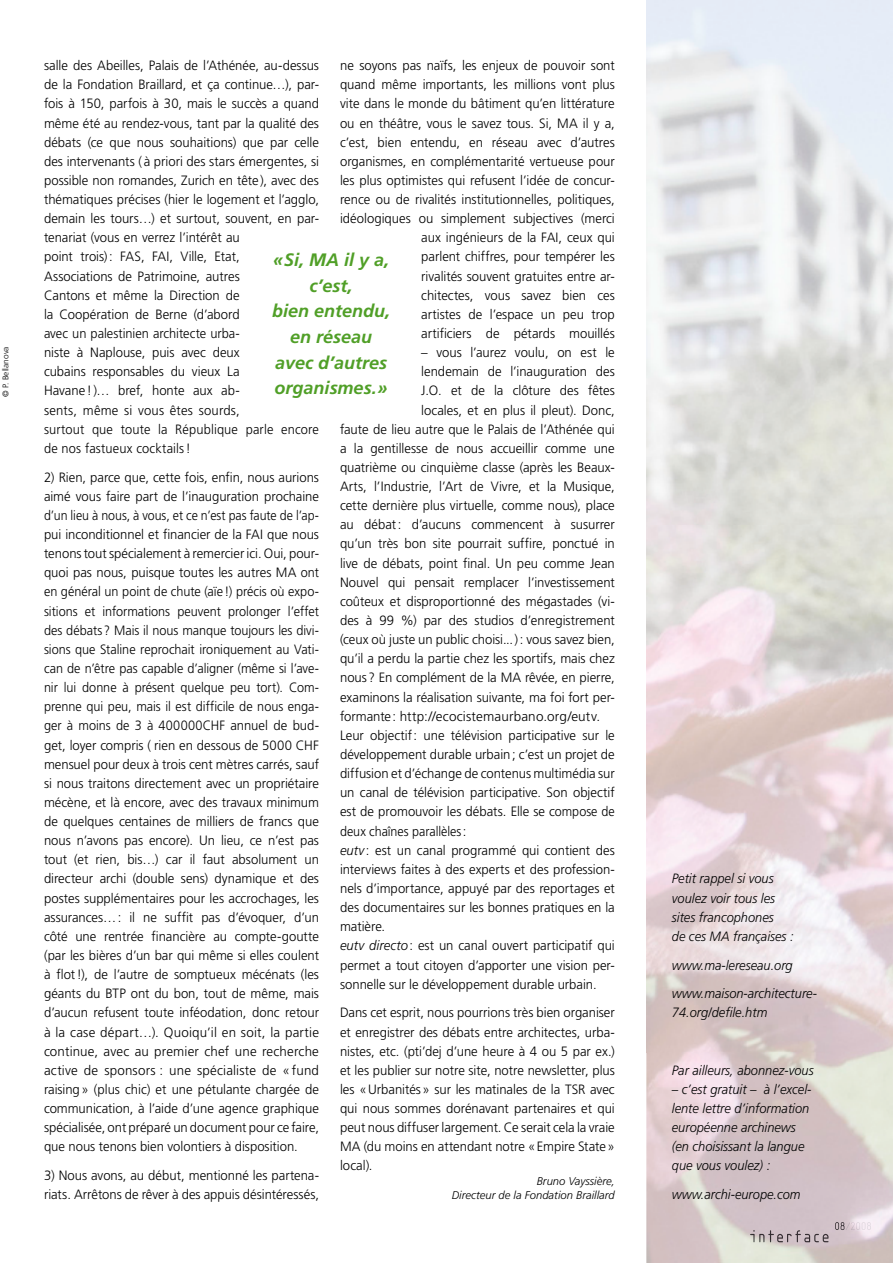
<style>
.page{position:relative;width:893px;height:1263px;background:#fff}
.page>*{position:absolute;margin:0;border:0;box-sizing:border-box;transform-origin:0 0}
.t1{font:italic 700 18px/25.5px "Frutiger";color:#509f27;text-align:center}
.t2{font:300 13.5px/19.2px "Frutiger";color:#000}
.t3{font:italic 300 13.5px/19.2px "Frutiger";color:#000;scale:.95 1}
.t4{font:300 13.5px "Frutiger";color:#000;scale:.93 1}
.t5{font:italic 300 11.25px/14.7px "Frutiger";color:#000;text-align:right}
.t6{font:300 8.25px "Frutiger";color:#000}
.s1{font-style:italic}
</style>
<div class="page">
<img style="left:750px;top:1230px;width:78px;height:12px">
<svg style="left:835px;top:1222px;width:15px;height:8px"></svg>
<img style="left:851px;top:1222px;width:20px;height:8px">
<p class="t6" style="left:1px;top:396px;width:51px;rotate:-90deg">© P. Bellanova</p>
<p class="t2" style="left:340px;top:56px;width:276px;text-align:right">ne soyons pas naïfs, les enjeux de pouvoir sont quand même importants, les millions vont plus vite dans le monde du bâtiment qu’en littérature ou en théâtre, vous le savez tous. Si, Ma il y a, c’est, bien entendu, en réseau avec d’autres organismes, en complémentarité vertueuse pour les plus optimistes qui refusent l’idée de concur&shy;rence ou de rivalités institutionnelles, politiques, idéologiques ou simplement subjectives (merci aux ingénieurs de la fai, ceux qui<br>parlent chiffres, pour tempérer les<br>rivalités souvent gratuites entre ar-<br>chitectes, vous savez bien ces<br>artistes de l’espace un peu trop<br>artificiers de pétards mouillés</p>
<p class="t2" style="left:421px;top:343px;width:195px">– vous l’aurez voulu, on est le</p>
<p class="t2" style="left:421px;top:362px;width:195px">lendemain de l’inauguration des</p>
<p class="t2" style="left:421px;top:381px;width:195px">J.O. et de la clôture des fêtes</p>
<p class="t2" style="left:421px;top:400px;width:195px">locales, et en plus il pleut). Donc,</p>
<p class="t2" style="left:340px;top:419px;width:276px">faute de lieu autre que le Palais de l’athénée qui</p>
<p class="t2" style="left:340px;top:438px;width:276px">a la gentillesse de nous accueillir comme une</p>
<p class="t2" style="left:340px;top:458px;width:276px">quatrième ou cinquième classe (après les Beaux-</p>
<p class="t2" style="left:340px;top:477px;width:276px">arts, l’industrie, l’art de Vivre, et la Musique,</p>
<p class="t2" style="left:340px;top:496px;width:276px">cette dernière plus virtuelle, comme nous), place</p>
<p class="t2" style="left:340px;top:515px;width:276px">au débat : d’aucuns commencent à susurrer</p>
<p class="t2" style="left:340px;top:534px;width:276px">qu’un très bon site pourrait suffire, ponctué in</p>
<p class="t2" style="left:340px;top:553px;width:276px">live de débats, point final. Un peu comme Jean</p>
<p class="t2" style="left:340px;top:572px;width:276px">Nouvel qui pensait remplacer l’investissement</p>
<p class="t2" style="left:340px;top:591px;width:276px">coûteux et disproportionné des mégastades (vi-</p>
<p class="t2" style="left:340px;top:611px;width:276px">des à 99 %) par des studios d’enregistrement</p>
<p class="t2" style="left:340px;top:630px;width:276px">(ceux où juste un public choisi... ) : vous savez bien,</p>
<p class="t2" style="left:340px;top:649px;width:276px">qu’il a perdu la partie chez les sportifs, mais chez</p>
<p class="t2" style="left:340px;top:668px;width:276px">nous ? En complément de la Ma rêvée, en pierre,</p>
<p class="t2" style="left:340px;top:687px;width:276px">examinons la réalisation suivante, ma foi fort per-</p>
<p class="t2" style="left:340px;top:706px;width:262px">formante : http://ecocistemaurbano.org/eutv.</p>
<p class="t2" style="left:340px;top:726px;width:276px">Leur objectif : une télévision participative sur le</p>
<p class="t2" style="left:340px;top:745px;width:276px">développement durable urbain ; c’est un projet de</p>
<p class="t2" style="left:340px;top:764px;width:276px">diffusion et d’échange de contenus multimédia sur</p>
<p class="t2" style="left:340px;top:783px;width:276px">un canal de télévision participative. Son objectif</p>
<p class="t2" style="left:340px;top:802px;width:276px">est de promouvoir les débats. Elle se compose de</p>
<p class="t4" style="left:340px;top:823px;width:137px">deux chaînes parallèles :</p>
<p class="t2" style="left:340px;top:840px;width:276px"><span class="s1">eutv</span> : est un canal programmé qui contient des</p>
<p class="t2" style="left:340px;top:859px;width:276px">interviews faites à des experts et des profession-</p>
<p class="t2" style="left:340px;top:879px;width:276px">nels d’importance, appuyé par des reportages et</p>
<p class="t2" style="left:340px;top:898px;width:276px">des documentaires sur les bonnes pratiques en la</p>
<p class="t2" style="left:340px;top:917px;width:47px">matière.</p>
<p class="t2" style="left:340px;top:936px;width:276px"><span class="s1">eutv directo</span> : est un canal ouvert participatif qui</p>
<p class="t2" style="left:340px;top:955px;width:276px">permet a tout citoyen d’apporter une vision per-</p>
<p class="t2" style="left:340px;top:974px;width:258px">sonnelle sur le développement durable urbain.</p>
<p class="t2" style="left:340px;top:1003px;width:276px;text-align:justify">Dans cet esprit, nous pourrions très bien organiser et enregistrer des débats entre architectes, urba&shy;nistes, etc. (pti’dej d’une heure à 4 ou 5 par ex.) et les publier sur notre site, notre newsletter, plus les « Urbanités » sur les matinales de la TSR avec qui nous sommes dorénavant partenaires et qui peut nous diffuser largement. Ce serait cela la vraie Ma (du moins en attendant notre « Empire State » local).</p>
<p class="t2" style="left:44px;top:56px;width:277px">salle des abeilles, Palais de l’athénée, au-dessus de la fondation Braillard, et ça continue…), par&shy;fois à 150, parfois à 30, mais le succès a quand même été au rendez-vous, tant par la qualité des débats (ce que nous souhaitions) que par celle des intervenants ( à priori des stars émergentes, si possible non romandes, Zurich en tête ), avec des thématiques précises (hier le logement et l’agglo, demain les tours…) et surtout, souvent, en par&shy;tenariat (vous en verrez l’intérêt au<br>point trois) : faS, fai, Ville, Etat,<br>associations de Patrimoine, autres<br>Cantons et même la Direction de<br>la Coopération de Berne (d’abord<br>avec un palestinien architecte urba-<br>niste à Naplouse, puis avec deux<br>cubains responsables du vieux La<br>Havane ! )… bref, honte aux ab-<br>sents, même si vous êtes sourds,<br>surtout que toute la République parle encore de nos fastueux cocktails !</p>
<p class="t2" style="left:44px;top:467px;width:277px;text-align:justify">2) Rien, parce que, cette fois, enfin, nous aurions aimé vous faire part de l’inauguration prochaine d’un lieu à nous, à vous, et ce n’est pas faute de l’ap&shy;pui inconditionnel et financier de la fai que nous tenons tout spécialement à remercier ici. Oui, pour&shy;quoi pas nous, puisque toutes les autres Ma ont en général un point de chute (aïe !) précis où expo&shy;sitions et informations peuvent prolonger l’effet des débats ? Mais il nous manque toujours les divi&shy;sions que Staline reprochait ironiquement au Vati&shy;can de n’être pas capable d’aligner (même si l’ave&shy;nir lui donne à présent quelque peu tort). Com&shy;prenne qui peu, mais il est difficile de nous enga&shy;ger à moins de 3 à 400000CHf annuel de bud&shy;get, loyer compris ( rien en dessous de 5000 CHf mensuel pour deux à trois cent mètres carrés, sauf si nous traitons directement avec un propriétaire mécène, et là encore, avec des travaux minimum de quelques centaines de milliers de francs que nous n’avons pas encore). Un lieu, ce n’est pas tout (et rien, bis…) car il faut absolument un directeur archi (double sens) dynamique et des postes supplémentaires pour les accrochages, les assurances… : il ne suffit pas d’évoquer, d’un côté une rentrée financière au compte-goutte (par les bières d’un bar qui même si elles coulent à flot !), de l’autre de somptueux mécénats (les géants du BTP ont du bon, tout de même, mais d’aucun refusent toute inféodation, donc retour à la case départ…). Quoiqu’il en soit, la partie continue, avec au premier chef une recherche active de sponsors : une spécialiste de « fund raising » (plus chic) et une pétulante chargée de communication, à l’aide d’une agence graphique spécialisée, ont préparé un document pour ce faire, que nous tenons bien volontiers à disposition.</p>
<p class="t2" style="left:44px;top:1166px;width:277px">3) Nous avons, au début, mentionné les partena&shy;riats. arrêtons de rêver à des appuis désintéressés,</p>
<h1 class="t1" style="left:272px;top:247px;width:120px">«Si, MA il y a, c’est,<br>bien entendu, en réseau avec d’autres</h1>
<h1 class="t1" style="left:275px;top:375px;width:115px">organismes.»</h1>
<p class="t5" style="left:452px;top:1173px;width:165px">Bruno Vayssière,<br>Directeur de la Fondation Braillard</p>
<p class="t3" style="left:672px;top:869px;width:130px">Petit rappel si vous voulez voir tous les sites francophones<br>de ces MA françaises :</p>
<p class="t3" style="left:672px;top:950px;width:154px;line-height:28.7px">www.ma-lereseau.org www.maison-architecture-</p>
<p class="t3" style="left:672px;top:1003px;width:102px">74.org/defile.htm</p>
<p class="t3" style="left:672px;top:1060px;width:151px">Par ailleurs, abonnez-vous</p>
<p class="t3" style="left:672px;top:1079px;width:148px">– c’est gratuit – à l’excel&shy;lente lettre d’information européenne archinews (en choisissant la langue que vous voulez) :</p>
<p class="t3" style="left:672px;top:1185px;width:137px">www.archi-europe.com</p>
</div>
